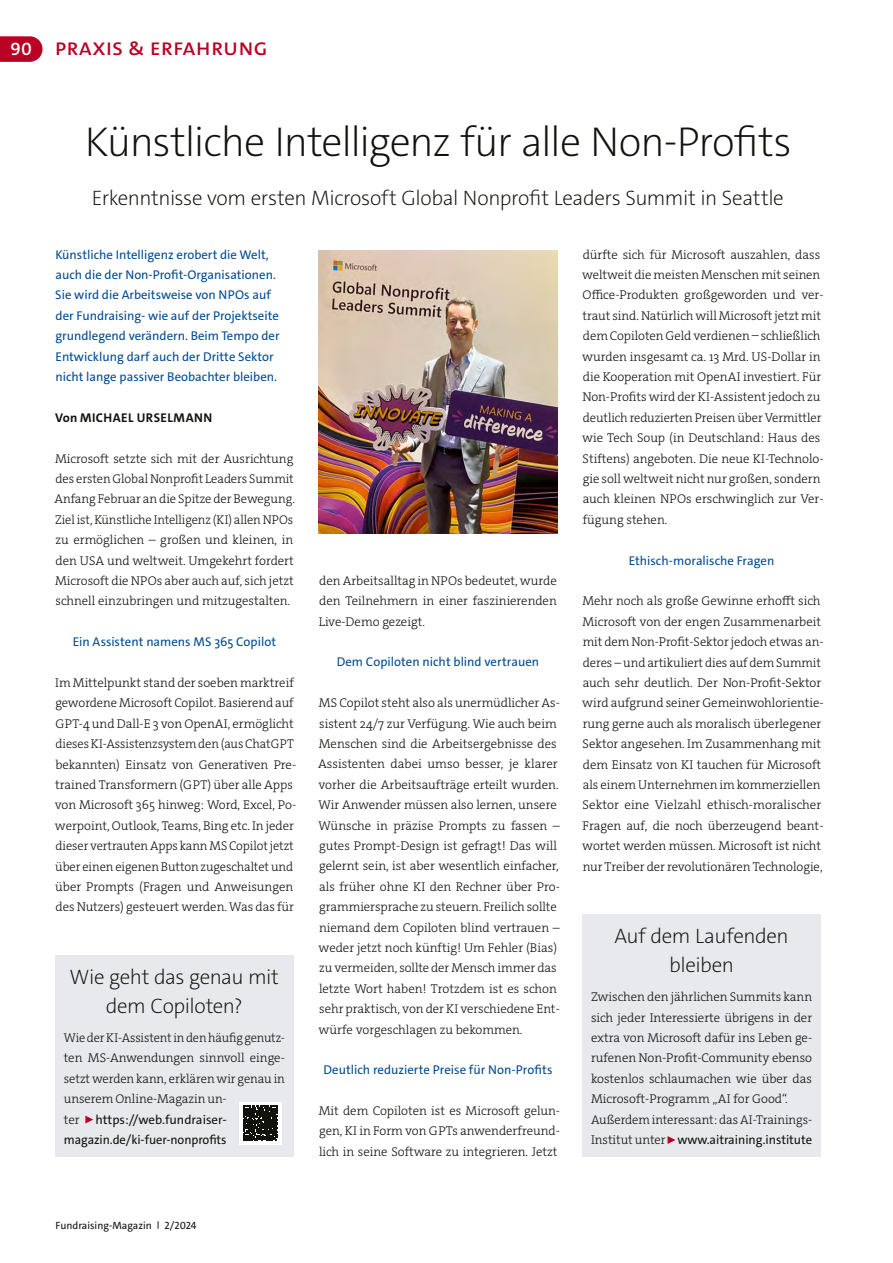
<style>
.page{position:relative;width:893px;height:1263px;background:#fff}
.page>*{position:absolute;margin:0;border:0;box-sizing:border-box;transform-origin:0 0}
.t1{font:200 42px "The Sans";letter-spacing:-.03em;color:#12120d}
.t2{font:24px "The Sans";color:#b90025}
.t3{font:200 21px/29.4px "The Sans";letter-spacing:-.02em;color:#12120d;text-align:center}
.t4{font:300 12.75px/20.4px "The Serif";color:#12120d}
.t5{font:12.75px/20.4px "The Sans";color:#004b92}
.t6{font:12.75px/20.4px "The Sans";color:#12120d}
.t7{font:700 12.75px "The Sans";letter-spacing:.035em;color:#12120d}
.t8{font:10.5px "The Sans";color:#12120d}
.s1{font-weight:600;font-size:18px;color:#fff}
.s2{font-family:"The Serif";font-weight:300}
.s3{font-weight:800;font-size:7.5px}
</style>
<div class="page">
<svg style="left:0;top:36px;width:43px;height:26px"></svg>
<div style="left:583px;top:914px;width:238px;height:243px;background:#e8e9ec"></div>
<svg style="left:668px;top:1136px;width:7px;height:8px"></svg>
<div style="left:55px;top:955px;width:238px;height:202px;background:#e8e9ec"></div>
<svg style="left:85px;top:1116px;width:8px;height:7px"></svg>
<svg style="left:239px;top:1102px;width:43px;height:42px"></svg>
<svg style="left:244px;top:1106px;width:34px;height:34px"></svg>
<img style="left:319px;top:250px;width:238px;height:284px">
<h2 class="t2" style="left:11px;top:32px;width:259px"><span class="s1">90</span> praxis &amp; erfahrung</h2>
<h1 class="t1" style="left:85px;top:115px;width:708px">Künstliche Intelligenz für alle Non-Profits</h1>
<h3 class="t3" style="left:92px;top:184px;width:693px">Erkenntnisse vom ersten Microsoft Global Nonprofit Leaders Summit in Seattle</h3>
<p class="t5" style="left:55px;top:244px;width:226px">Künstliche Intelligenz erobert die Welt, auch die der Non-Profit-Organisationen.<br>Sie wird die Arbeitsweise von NPOs auf der Fundraising- wie auf der Projektseite grundlegend verändern. Beim Tempo der Entwicklung darf auch der Dritte Sektor nicht lange passiver Beobachter bleiben.</p>
<p class="t7" style="left:55px;top:409px;width:159px">Von MICHAEL URSELMANN</p>
<p class="t4" style="left:54px;top:448px;width:242px">Microsoft setzte sich mit der Ausrichtung des ersten Global Nonprofit Leaders Summit Anfang Februar an die Spitze der Bewegung.<br>Ziel ist, Künstliche Intelligenz (KI) allen NPOs zu ermöglichen – großen und kleinen, in den USA und weltweit. Umgekehrt fordert Microsoft die NPOs aber auch auf, sich jetzt schnell einzubringen und mitzugestalten.</p>
<p class="t5" style="left:73px;top:632px;width:205px">Ein Assistent namens MS 365 Copilot</p>
<p class="t4" style="left:55px;top:672px;width:243px">Im Mittelpunkt stand der soeben marktreif gewordene Microsoft Copilot. Basierend auf GPT-4 und Dall-E 3 von OpenAI, ermöglicht dieses KI-Assistenzsystem den (aus ChatGPT bekannten) Einsatz von Generativen Pre&shy;trained Transformern (GPT) über alle Apps von Microsoft 365 hinweg: Word, Excel, Po&shy;werpoint, Outlook, Teams, Bing etc. In jeder dieser vertrauten Apps kann MS Copilot jetzt über einen eigenen Button zugeschaltet und über Prompts (Fragen und Anweisungen des Nutzers) gesteuert werden. Was das für</p>
<h3 class="t3" style="left:70px;top:962px;width:211px">Wie geht das genau mit dem Copiloten?</h3>
<p class="t4" style="left:64px;top:1027px;width:223px;text-align:justify">Wie der KI-Assistent in den häufig genutz&shy;ten MS-Anwendungen sinnvoll einge&shy;setzt werden kann, erklären wir genau in unserem Online-Magazin un-</p>
<p class="t6" style="left:64px;top:1109px;width:164px"><span class="s2">ter</span> https://web.fundraiser&shy;magazin.de/ki-fuer-nonprofits</p>
<p class="t4" style="left:319px;top:570px;width:239px;text-align:justify">den Arbeitsalltag in NPOs bedeutet, wurde den Teilnehmern in einer faszinierenden Live-Demo gezeigt.</p>
<p class="t5" style="left:337px;top:652px;width:204px">Dem Copiloten nicht blind vertrauen</p>
<p class="t4" style="left:318px;top:693px;width:243px">MS Copilot steht also als unermüdlicher As&shy;sistent 24/7 zur Verfügung. Wie auch beim Menschen sind die Arbeitsergebnisse des Assistenten dabei umso besser, je klarer vorher die Arbeitsaufträge erteilt wurden.<br>Wir Anwender müssen also lernen, unsere Wünsche in präzise Prompts zu fassen – gutes Prompt-Design ist gefragt! Das will gelernt sein, ist aber wesentlich einfacher, als früher ohne KI den Rechner über Pro&shy;grammiersprache zu steuern. Freilich sollte niemand dem Copiloten blind vertrauen – weder jetzt noch künftig! Um Fehler (Bias) zu vermeiden, sollte der Mensch immer das letzte Wort haben! Trotzdem ist es schon sehr praktisch, von der KI verschiedene Ent&shy;würfe vorgeschlagen zu bekommen.</p>
<p class="t5" style="left:323px;top:1060px;width:231px">Deutlich reduzierte Preise für Non-Profits</p>
<p class="t4" style="left:319px;top:1101px;width:243px;text-align:justify">Mit dem Copiloten ist es Microsoft gelun&shy;gen, KI in Form von GPTs anwenderfreund&shy;lich in seine Software zu integrieren. Jetzt</p>
<p class="t4" style="left:582px;top:244px;width:243px">dürfte sich für Microsoft auszahlen, dass weltweit die meisten Menschen mit seinen Office-Produkten großgeworden und ver&shy;traut sind. Natürlich will Microsoft jetzt mit dem Copiloten Geld verdienen – schließlich wurden insgesamt ca. 13 Mrd. US-Dollar in die Kooperation mit OpenAI investiert. Für Non-Profits wird der KI-Assistent jedoch zu deutlich reduzierten Preisen über Vermittler wie Tech Soup (in Deutschland: Haus des Stiftens) angeboten. Die neue KI-Technolo&shy;gie soll weltweit nicht nur großen, sondern auch kleinen NPOs erschwinglich zur Ver&shy;fügung stehen.</p>
<p class="t5" style="left:629px;top:550px;width:147px">Ethisch-moralische Fragen</p>
<p class="t4" style="left:582px;top:591px;width:243px">Mehr noch als große Gewinne erhofft sich Microsoft von der engen Zusammenarbeit mit dem Non-Profit-Sektor jedoch etwas an&shy;deres – und artikuliert dies auf dem Summit auch sehr deutlich. Der Non-Profit-Sektor wird aufgrund seiner Gemeinwohlorientie&shy;rung gerne auch als moralisch überlegener Sektor angesehen. Im Zusammenhang mit dem Einsatz von KI tauchen für Microsoft als einem Unternehmen im kommerziellen Sektor eine Vielzahl ethisch-moralischer Fragen auf, die noch überzeugend beant&shy;wortet werden müssen. Microsoft ist nicht nur Treiber der revolutionären Technologie,</p>
<h3 class="t3" style="left:614px;top:921px;width:176px">Auf dem Laufenden bleiben</h3>
<p class="t4" style="left:591px;top:987px;width:223px">Zwischen den jährlichen Summits kann sich jeder Interessierte übrigens in der extra von Microsoft dafür ins Leben ge&shy;rufenen Non-Profit-Community ebenso kostenlos schlaumachen wie über das Microsoft-Programm „AI for Good“.<br>Außerdem interessant: das AI-Trainings-</p>
<p class="t6" style="left:591px;top:1129px;width:223px"><span class="s2">Institut unter</span> www.aitraining.institute</p>
<p class="t8" style="left:56px;top:1219px;width:142px">Fundraising-Magazin <span class="s3">|</span> 2/2024</p>
</div>
